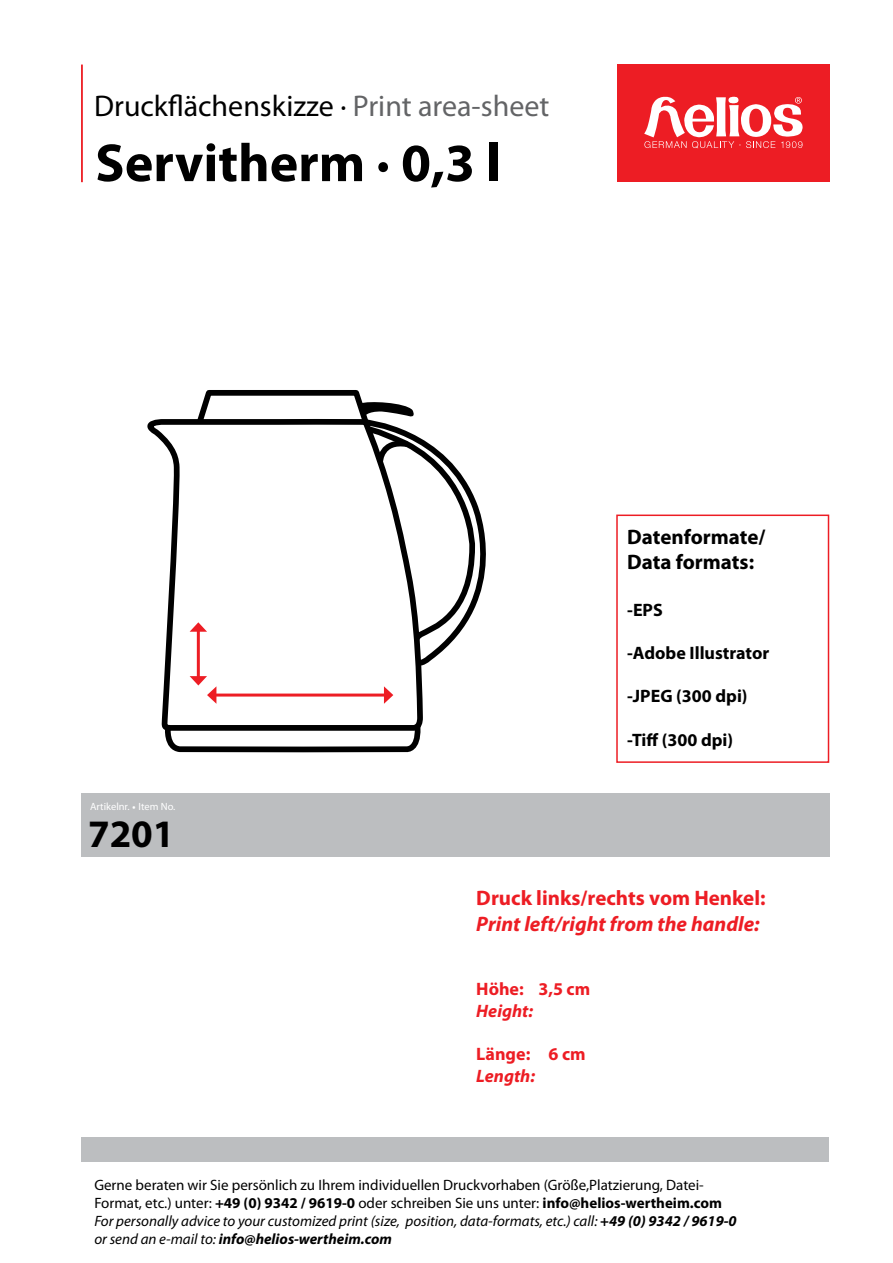
<style>
.page{position:relative;width:893px;height:1263px;background:#fff}
.page>*{position:absolute;margin:0;border:0;box-sizing:border-box;transform-origin:0 0}
.t1{font:700 54px "Myriad Pro";color:#000}
.t2{font:700 39px "Myriad Pro";color:#000}
.t3{font:30px "Myriad Pro";color:#000}
.t4{font:italic 700 21px "Myriad Pro";color:#ed1d24}
.t5{font:700 21px "Myriad Pro";color:#ed1d24}
.t6{font:700 21px/25.2px "Myriad Pro";color:#000}
.t7{font:700 18px "Myriad Pro";color:#000}
.t8{font:700 18px "Myriad Pro";color:#ed1d24}
.t9{font:italic 700 18px "Myriad Pro";color:#ed1d24}
.t10{font:15px/18px "Myriad Pro";color:#000}
.t11{font:10.5px "Myriad Pro";color:#fff}
.s1{color:#636466}
.s2{font-size:21px}
.s3{font-weight:700}
.s4{font-style:italic}
.s5{font-weight:700;font-style:italic}
</style>
<div class="page">
<hr style="left:81px;top:65px;width:2px;height:117px;background:#ed1d24">
<div style="left:81px;top:793px;width:749px;height:64px;background:#bcbec0"></div>
<div style="left:617px;top:64px;width:213px;height:118px;background:#ed1d24"></div>
<svg style="left:165px;top:734px;width:255px;height:19px"></svg>
<svg style="left:147px;top:419px;width:276px;height:315px"></svg>
<svg style="left:644px;top:96px;width:159px;height:52px"></svg>
<div style="left:81px;top:1137px;width:747px;height:25px;background:#bcbec0"></div>
<svg style="left:190px;top:390px;width:296px;height:314px"></svg>
<div style="left:616px;top:514px;width:213px;height:249px;border:2px solid #ed1d24"></div>
<h3 class="t3" style="left:94px;top:87px;width:457px">Druckflächenskizze ∙ <span class="s1">Print area-sheet</span></h3>
<h1 class="t1" style="left:95px;top:128px;width:407px">Servitherm · 0,3 l</h1>
<p class="t11" style="left:90px;top:799px;width:87px">Artikelnr. <span class="s2">·</span> Item No.</p>
<h2 class="t2" style="left:88px;top:808px;width:88px">7201</h2>
<h3 class="t6" style="left:627px;top:524px;width:140px">Datenformate/<br>Data formats:</h3>
<p class="t7" style="left:627px;top:598px;width:37px">-EPS</p>
<p class="t7" style="left:627px;top:641px;width:144px">-Adobe Illustrator</p>
<p class="t7" style="left:627px;top:685px;width:122px">-JPEG (300 dpi)</p>
<p class="t7" style="left:627px;top:728px;width:107px">-Tiff (300 dpi)</p>
<h3 class="t5" style="left:476px;top:885px;width:291px">Druck links/rechts vom Henkel:</h3>
<h3 class="t4" style="left:476px;top:910px;width:285px">Print left/right from the handle:</h3>
<p class="t8" style="left:476px;top:977px;width:115px">Höhe: 3,5 cm</p>
<p class="t9" style="left:476px;top:999px;width:58px">Height:</p>
<p class="t8" style="left:476px;top:1042px;width:111px">Länge: 6 cm</p>
<p class="t9" style="left:476px;top:1064px;width:60px">Length:</p>
<p class="t10" style="left:94px;top:1176px;width:644px">Gerne beraten wir Sie persönlich zu Ihrem individuellen Druckvorhaben (Größe,Platzierung, Datei-Format, etc.) unter: <span class="s3">+49 (0) 9342 / 9619-0</span> oder schreiben Sie uns unter: <span class="s3">info@helios-wertheim.com </span><span class="s4">For personally advice to your customized print (size, position, data-formats, etc.) call:</span> <span class="s5">+49 (0) 9342 / 9619-0 </span><span class="s4">or send an e-mail to:</span> <span class="s5">info@helios-wertheim.com</span></p>
</div>
